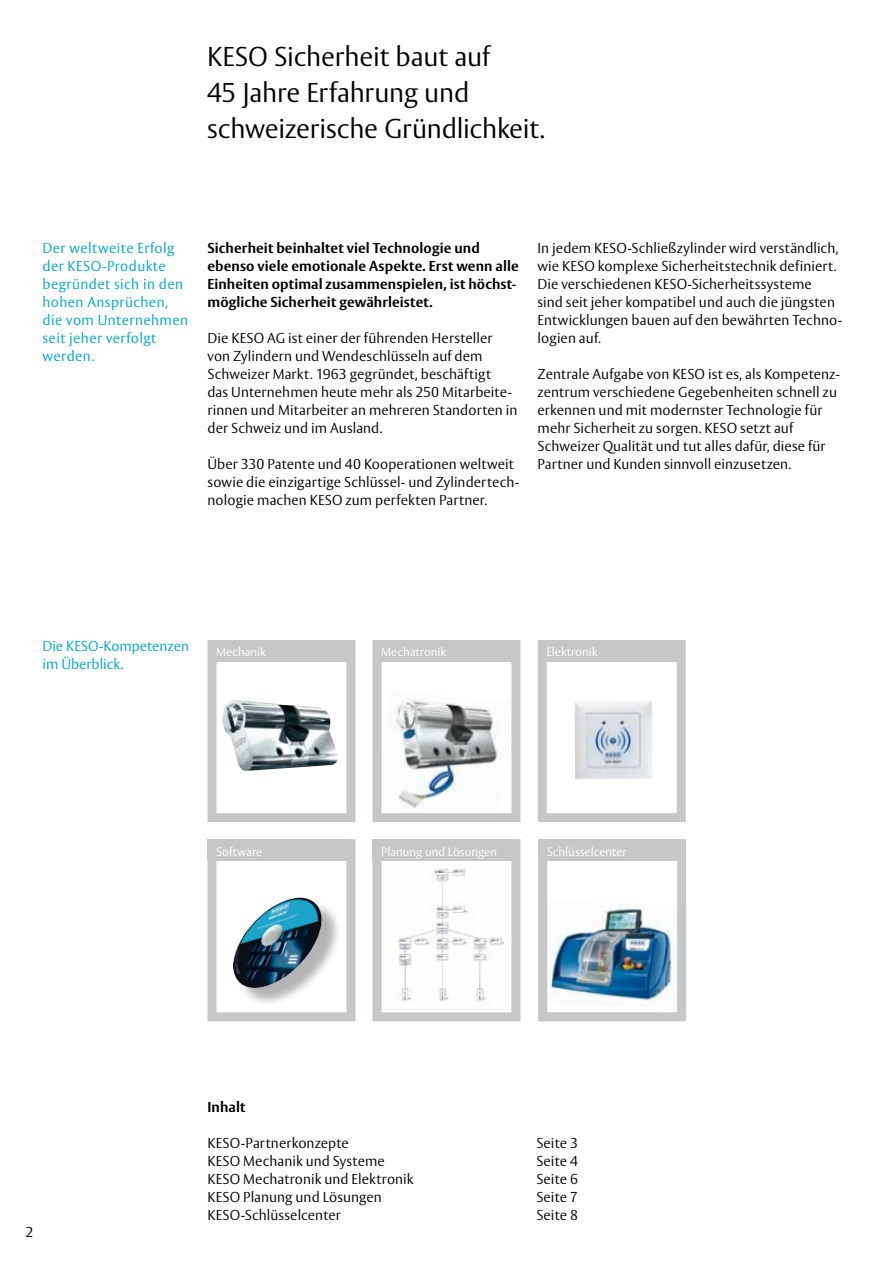
<style>
.page{position:relative;width:893px;height:1263px;background:#fff}
.page>*{position:absolute;margin:0;border:0;box-sizing:border-box;transform-origin:0 0}
.t1{font:300 27px/36px "ASSA Vesta";letter-spacing:-.01em;color:#000}
.t2{font:300 14.25px/18px "ASSA Vesta";letter-spacing:.005em;color:#000}
.t3{font:700 14.25px/18px "ASSA Vesta";letter-spacing:.01em;color:#000}
.t4{font:300 14.25px/18px "ASSA Vesta";letter-spacing:.03em;color:#00a4cc}
.t5{font:300 14.25px/18px "ASSA Vesta";color:#00a4cc}
.t6{font:300 12px "ASSA Vesta";color:#fff}
</style>
<div class="page">
<img style="left:222px;top:700px;width:116px;height:71px">
<div style="left:207px;top:640px;width:148px;height:182px;border:9px solid #c6c7c8"></div>
<img style="left:382px;top:868px;width:128px;height:142px">
<div style="left:372px;top:839px;width:148px;height:182px;border:9px solid #c6c7c8"></div>
<img style="left:548px;top:903px;width:128px;height:105px">
<div style="left:538px;top:839px;width:148px;height:182px;border:9px solid #c6c7c8"></div>
<img style="left:395px;top:700px;width:103px;height:112px">
<div style="left:372px;top:640px;width:148px;height:182px;border:9px solid #c6c7c8"></div>
<img style="left:575px;top:701px;width:77px;height:78px">
<div style="left:538px;top:640px;width:148px;height:182px;border:9px solid #c6c7c8"></div>
<div style="left:238px;top:900px;width:104px;height:106px;background:#000;opacity:.3"></div>
<img style="left:233px;top:898px;width:88px;height:90px">
<div style="left:207px;top:839px;width:148px;height:182px;border:9px solid #c6c7c8"></div>
<div style="left:208px;top:640px;width:144px;height:21px;background:#c6c7c8"></div>
<div style="left:373px;top:839px;width:141px;height:22px;background:#c6c7c8"></div>
<div style="left:538px;top:839px;width:142px;height:22px;background:#c6c7c8"></div>
<div style="left:373px;top:640px;width:144px;height:21px;background:#c6c7c8"></div>
<div style="left:538px;top:640px;width:141px;height:21px;background:#c6c7c8"></div>
<div style="left:208px;top:839px;width:141px;height:22px;background:#c6c7c8"></div>
<h1 class="t1" style="left:207px;top:39px;width:339px">KESO Sicherheit baut auf<br>45 Jahre Erfahrung und schweizerische Gründlichkeit.</h1>
<p class="t4" style="left:43px;top:239px;width:147px">Der weltweite Erfolg der KESO-Produkte begründet sich in den hohen Ansprüchen, die vom Unternehmen seit jeher verfolgt werden.</p>
<p class="t3" style="left:207px;top:239px;width:313px">Sicherheit beinhaltet viel Technologie und ebenso viele emotionale Aspekte. Erst wenn alle Einheiten optimal zusammenspielen, ist höchst&shy;mögliche Sicherheit gewährleistet.</p>
<p class="t2" style="left:207px;top:329px;width:311px">Die KESO AG ist einer der führenden Hersteller von Zylindern und Wendeschlüsseln auf dem Schweizer Markt. 1963 gegründet, beschäftigt<br>das Unternehmen heute mehr als 250 Mitarbeite&shy;rinnen und Mitarbeiter an mehreren Standorten in der Schweiz und im Ausland.</p>
<p class="t2" style="left:207px;top:455px;width:313px">Über 330 Patente und 40 Kooperationen weltweit sowie die einzigartige Schlüssel- und Zylindertech&shy;nologie machen KESO zum perfekten Partner.</p>
<p class="t2" style="left:537px;top:239px;width:306px">In jedem KESO-Schließzylinder wird verständlich, wie KESO komplexe Sicherheitstechnik definiert.<br>Die verschiedenen KESO-Sicherheitssysteme<br>sind seit jeher kompatibel und auch die jüngsten Entwicklungen bauen auf den bewährten Techno&shy;logien auf.</p>
<p class="t2" style="left:537px;top:365px;width:304px">Zentrale Aufgabe von KESO ist es, als Kompetenz&shy;zentrum verschiedene Gegebenheiten schnell zu erkennen und mit modernster Technologie für mehr Sicherheit zu sorgen. KESO setzt auf Schweizer Qualität und tut alles dafür, diese für Partner und Kunden sinnvoll einzusetzen.</p>
<p class="t5" style="left:43px;top:638px;width:148px">Die KESO-Kompetenzen im Überblick.</p>
<p class="t6" style="left:216px;top:645px;width:51px">Mechanik</p>
<p class="t6" style="left:216px;top:844px;width:48px">Software</p>
<p class="t6" style="left:381px;top:645px;width:67px">Mechatronik</p>
<p class="t6" style="left:546px;top:645px;width:52px">Elektronik</p>
<p class="t6" style="left:381px;top:844px;width:117px">Planung und Lösungen</p>
<p class="t6" style="left:547px;top:844px;width:81px">Schlüsselcenter</p>
<p class="t2" style="left:26px;top:1224px;width:9px">2</p>
<p class="t3" style="left:207px;top:1099px;width:39px">Inhalt</p>
<p class="t2" style="left:207px;top:1135px;width:143px">KESO-Partnerkonzepte</p>
<p class="t2" style="left:536px;top:1135px;width:43px">Seite 3</p>
<p class="t2" style="left:207px;top:1153px;width:179px">KESO Mechanik und Systeme</p>
<p class="t2" style="left:536px;top:1153px;width:43px">Seite 4</p>
<p class="t2" style="left:207px;top:1171px;width:208px">KESO Mechatronik und Elektronik</p>
<p class="t2" style="left:536px;top:1171px;width:43px">Seite 6</p>
<p class="t2" style="left:207px;top:1189px;width:176px">KESO Planung und Lösungen</p>
<p class="t2" style="left:536px;top:1189px;width:43px">Seite 7</p>
<p class="t2" style="left:207px;top:1207px;width:135px">KESO-Schlüsselcenter</p>
<p class="t2" style="left:536px;top:1207px;width:43px">Seite 8</p>
</div>
